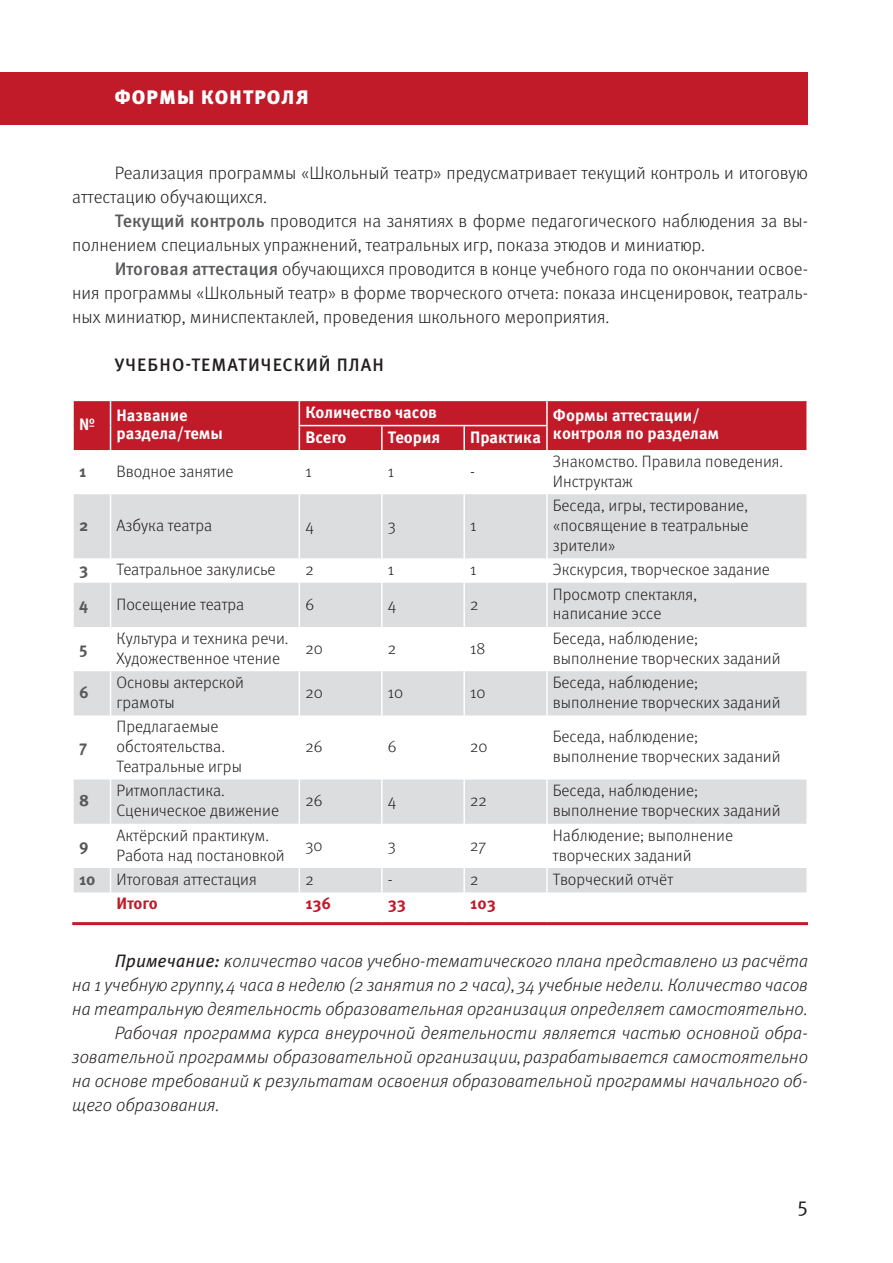
<style>
.page{position:relative;width:893px;height:1263px;background:#fff}
.page>*{position:absolute;margin:0;border:0;box-sizing:border-box;transform-origin:0 0}
.t1{font:21px "Meta Pro Norm";color:#231f20}
.t2{font:900 19.5px "Meta Pro";letter-spacing:.06em;color:#fff}
.t3{font:italic 300 18px "Meta Pro";color:#231f20}
.t4{font:300 18px/24px "Meta Pro";color:#231f20}
.t5{font:500 18px "Meta Pro";letter-spacing:.06em;color:#231f20}
.t6{font:300 16.5px/19.8px "Meta Pro";color:#231f20}
.t7{font:700 16.5px/18px "Meta Pro";color:#fff}
.t8{font:700 16.5px "Meta Pro";color:#c11a29}
.t9{font:700 16.5px "Meta Pro";color:#58595b}
.s1{font-weight:500;color:#58595b}
.s2{font-weight:400}
</style>
<div class="page">
<div style="left:0;top:72px;width:808px;height:53px;background:#c11a29"></div>
<div style="left:74px;top:494px;width:732px;height:64px;background:#dcddde"></div>
<svg style="left:74px;top:583px;width:732px;height:309px;fill:#e4e4e5"></svg>
<hr style="left:72px;top:922px;width:736px;height:3px;background:#c11a29">
<hr style="left:110px;top:494px;width:1px;height:64px;background:#fff">
<hr style="left:299px;top:494px;width:1px;height:64px;background:#fff">
<hr style="left:110px;top:583px;width:1px;height:44px;background:#fff">
<hr style="left:299px;top:583px;width:1px;height:44px;background:#fff">
<hr style="left:110px;top:627px;width:1px;height:44px;background:#fff">
<hr style="left:299px;top:627px;width:1px;height:44px;background:#fff">
<hr style="left:110px;top:671px;width:1px;height:44px;background:#fff">
<hr style="left:299px;top:671px;width:1px;height:44px;background:#fff">
<hr style="left:110px;top:715px;width:1px;height:65px;background:#fff">
<hr style="left:299px;top:715px;width:1px;height:65px;background:#fff">
<hr style="left:110px;top:780px;width:1px;height:44px;background:#fff">
<hr style="left:299px;top:780px;width:1px;height:44px;background:#fff">
<hr style="left:110px;top:824px;width:1px;height:44px;background:#fff">
<hr style="left:299px;top:824px;width:1px;height:44px;background:#fff">
<svg style="left:110px;top:868px;width:1px;height:24px"></svg>
<svg style="left:299px;top:868px;width:1px;height:24px"></svg>
<div style="left:73px;top:401px;width:734px;height:49px;background:#c11a29"></div>
<hr style="left:381px;top:426px;width:2px;height:24px;background:#fff">
<hr style="left:381px;top:494px;width:2px;height:64px;background:#fff">
<hr style="left:381px;top:583px;width:2px;height:44px;background:#fff">
<hr style="left:381px;top:627px;width:2px;height:44px;background:#fff">
<hr style="left:381px;top:671px;width:2px;height:44px;background:#fff">
<hr style="left:381px;top:715px;width:2px;height:65px;background:#fff">
<hr style="left:381px;top:780px;width:2px;height:44px;background:#fff">
<hr style="left:381px;top:824px;width:2px;height:44px;background:#fff">
<hr style="left:381px;top:868px;width:2px;height:24px;background:#fff">
<hr style="left:463px;top:426px;width:2px;height:24px;background:#fff">
<hr style="left:546px;top:426px;width:2px;height:24px;background:#fff">
<hr style="left:463px;top:494px;width:2px;height:64px;background:#fff">
<hr style="left:546px;top:494px;width:2px;height:64px;background:#fff">
<hr style="left:463px;top:583px;width:2px;height:44px;background:#fff">
<hr style="left:546px;top:583px;width:2px;height:44px;background:#fff">
<hr style="left:463px;top:627px;width:2px;height:44px;background:#fff">
<hr style="left:546px;top:627px;width:2px;height:44px;background:#fff">
<hr style="left:463px;top:671px;width:2px;height:44px;background:#fff">
<hr style="left:546px;top:671px;width:2px;height:44px;background:#fff">
<hr style="left:463px;top:715px;width:2px;height:65px;background:#fff">
<hr style="left:546px;top:715px;width:2px;height:65px;background:#fff">
<hr style="left:463px;top:780px;width:2px;height:44px;background:#fff">
<hr style="left:546px;top:780px;width:2px;height:44px;background:#fff">
<hr style="left:463px;top:824px;width:2px;height:44px;background:#fff">
<hr style="left:546px;top:824px;width:2px;height:44px;background:#fff">
<hr style="left:463px;top:868px;width:2px;height:24px;background:#fff">
<hr style="left:546px;top:868px;width:2px;height:24px;background:#fff">
<hr style="left:299px;top:425px;width:249px;height:1px;background:#fff">
<p class="t2" style="left:115px;top:82px;width:195px">ФОРМЫ КОНТРОЛЯ</p>
<p class="t4" style="left:72px;top:159px;width:737px;text-indent:43px">Реализация программы «Школьный театр» предусматривает текущий контроль и итоговую аттестацию обучающихся.</p>
<p class="t4" style="left:72px;top:207px;width:737px;text-indent:43px"><span class="s1">Текущий контроль</span> проводится на занятиях в форме педагогического наблюдения за вы&shy;полнением специальных упражнений, театральных игр, показа этюдов и миниатюр.</p>
<p class="t4" style="left:72px;top:255px;width:737px;text-align:justify;text-indent:43px"><span class="s1">Итоговая аттестация</span> обучающихся проводится в конце учебного года по окончании освое&shy;ния программы «Школьный театр» в форме творческого отчета: показа инсценировок, театраль&shy;ных миниатюр, миниспектаклей, проведения школьного мероприятия.</p>
<p class="t5" style="left:115px;top:350px;width:271px">УЧЕБНО-ТЕМАТИЧЕСКИЙ ПЛАН</p>
<p class="t7" style="left:79px;top:415px;width:18px">№</p>
<p class="t7" style="left:117px;top:406px;width:108px">Название раздела/темы</p>
<p class="t7" style="left:305px;top:403px;width:133px">Количество часов</p>
<p class="t7" style="left:553px;top:406px;width:148px">Формы аттестации/</p>
<p class="t7" style="left:305px;top:427px;width:43px">Всего</p>
<p class="t7" style="left:388px;top:427px;width:54px">Теория</p>
<p class="t7" style="left:470px;top:424px;width:251px">Практика контроля по разделам</p>
<p class="t9" style="left:79px;top:458px;width:9px">1</p>
<p class="t6" style="left:117px;top:460px;width:119px">Вводное занятие</p>
<p class="t6" style="left:305px;top:460px;width:8px">1</p>
<p class="t6" style="left:388px;top:460px;width:8px">1</p>
<p class="t6" style="left:470px;top:460px;width:6px">-</p>
<p class="t9" style="left:79px;top:512px;width:11px">2</p>
<p class="t6" style="left:117px;top:515px;width:97px">Азбука театра</p>
<p class="t6" style="left:305px;top:515px;width:10px">4</p>
<p class="t6" style="left:388px;top:515px;width:9px">3</p>
<p class="t6" style="left:470px;top:515px;width:8px">1</p>
<p class="t6" style="left:553px;top:451px;width:232px">Знакомство. Правила поведения.<br>Инструктаж</p>
<p class="t6" style="left:553px;top:495px;width:197px;text-align:justify">Беседа, игры, тестирование, «посвящение в театральные зрители»</p>
<p class="t9" style="left:79px;top:556px;width:11px">3</p>
<p class="t6" style="left:117px;top:559px;width:161px">Театральное закулисье</p>
<p class="t6" style="left:305px;top:559px;width:10px">2</p>
<p class="t6" style="left:388px;top:559px;width:8px">1</p>
<p class="t6" style="left:470px;top:559px;width:8px">1</p>
<p class="t6" style="left:553px;top:559px;width:218px">Экскурсия, творческое задание</p>
<p class="t9" style="left:79px;top:591px;width:10px">4</p>
<p class="t6" style="left:117px;top:593px;width:129px">Посещение театра</p>
<p class="t6" style="left:305px;top:593px;width:10px">6</p>
<p class="t6" style="left:388px;top:593px;width:10px">4</p>
<p class="t6" style="left:470px;top:593px;width:10px">2</p>
<p class="t6" style="left:553px;top:583px;width:146px">Просмотр спектакля, написание эссе</p>
<p class="t9" style="left:79px;top:635px;width:10px">5</p>
<p class="t6" style="left:117px;top:627px;width:174px">Культура и техника речи.<br>Художественное чтение</p>
<p class="t9" style="left:79px;top:679px;width:11px">6</p>
<p class="t6" style="left:117px;top:672px;width:129px">Основы актерской грамоты</p>
<p class="t9" style="left:79px;top:733px;width:10px">7</p>
<p class="t6" style="left:117px;top:716px;width:127px">Предлагаемые обстоятельства.<br>Театральные игры</p>
<p class="t6" style="left:305px;top:637px;width:19px">20</p>
<p class="t6" style="left:388px;top:637px;width:10px">2</p>
<p class="t6" style="left:470px;top:637px;width:17px">18</p>
<p class="t6" style="left:553px;top:627px;width:229px">Беседа, наблюдение; выполнение творческих заданий</p>
<p class="t6" style="left:305px;top:682px;width:19px">20</p>
<p class="t6" style="left:388px;top:682px;width:17px">10</p>
<p class="t6" style="left:470px;top:682px;width:17px">10</p>
<p class="t6" style="left:305px;top:736px;width:19px">26</p>
<p class="t6" style="left:388px;top:736px;width:10px">6</p>
<p class="t6" style="left:470px;top:736px;width:19px">20</p>
<p class="t6" style="left:553px;top:672px;width:229px">Беседа, наблюдение; выполнение творческих заданий</p>
<p class="t6" style="left:553px;top:726px;width:229px">Беседа, наблюдение; выполнение творческих заданий</p>
<p class="t9" style="left:79px;top:788px;width:11px">8</p>
<p class="t6" style="left:117px;top:780px;width:164px">Ритмопластика.<br>Сценическое движение</p>
<p class="t6" style="left:305px;top:790px;width:19px">26</p>
<p class="t6" style="left:388px;top:790px;width:10px">4</p>
<p class="t6" style="left:470px;top:790px;width:18px">22</p>
<p class="t9" style="left:79px;top:832px;width:11px">9</p>
<p class="t6" style="left:117px;top:824px;width:170px">Актёрский практикум.<br>Работа над постановкой</p>
<p class="t6" style="left:305px;top:834px;width:19px">30</p>
<p class="t6" style="left:388px;top:834px;width:9px">3</p>
<p class="t6" style="left:470px;top:834px;width:17px">27</p>
<p class="t6" style="left:553px;top:780px;width:229px">Беседа, наблюдение; выполнение творческих заданий</p>
<p class="t6" style="left:553px;top:824px;width:182px">Наблюдение; выполнение творческих заданий</p>
<p class="t9" style="left:79px;top:866px;width:18px">10</p>
<p class="t6" style="left:117px;top:868px;width:142px">Итоговая аттестация</p>
<p class="t6" style="left:305px;top:868px;width:10px">2</p>
<p class="t6" style="left:388px;top:868px;width:6px">-</p>
<p class="t6" style="left:470px;top:868px;width:10px">2</p>
<p class="t6" style="left:553px;top:868px;width:122px">Творческий отчёт</p>
<p class="t8" style="left:117px;top:891px;width:43px">Итого</p>
<p class="t8" style="left:305px;top:891px;width:27px">136</p>
<p class="t8" style="left:388px;top:891px;width:20px">33</p>
<p class="t8" style="left:470px;top:891px;width:27px">103</p>
<p class="t3" style="left:115px;top:947px;width:695px"><span class="s2">Примечание:</span> количество часов учебно-тематического плана представлено из расчёта</p>
<p class="t3" style="left:72px;top:971px;width:737px">на 1 учебную группу, 4 часа в неделю (2 занятия по 2 часа), 34 учебные недели. Количество часов</p>
<p class="t3" style="left:72px;top:995px;width:737px">на театральную деятельность образовательная организация определяет самостоятельно.</p>
<p class="t3" style="left:115px;top:1019px;width:695px">Рабочая программа курса внеурочной деятельности является частью основной обра-</p>
<p class="t3" style="left:72px;top:1043px;width:737px">зовательной программы образовательной организации, разрабатывается самостоятельно</p>
<p class="t3" style="left:72px;top:1067px;width:737px">на основе требований к результатам освоения образовательной программы начального об-</p>
<p class="t3" style="left:72px;top:1091px;width:149px">щего образования.</p>
<p class="t1" style="left:797px;top:1188px;width:12px">5</p>
</div>
